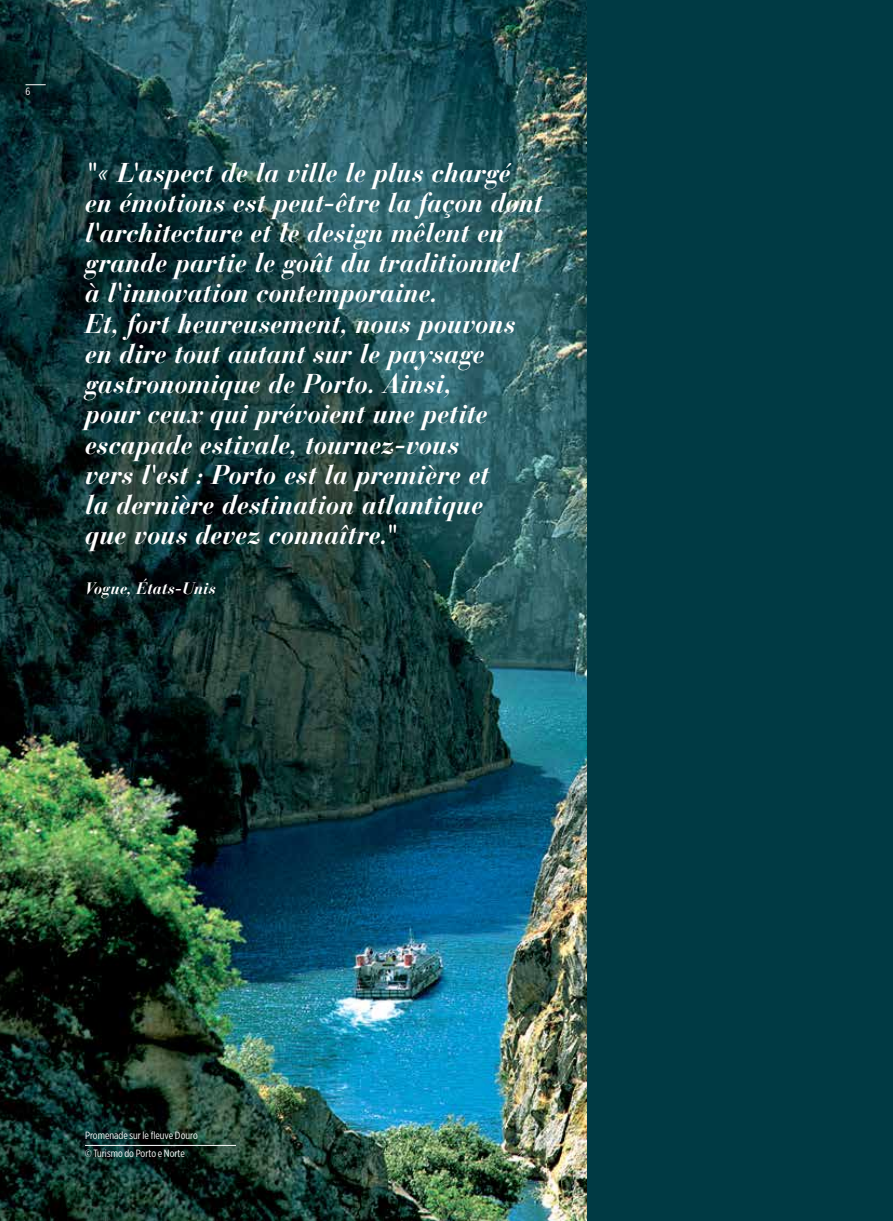
<style>
.page{position:relative;width:893px;height:1221px;background:#fff}
.page>*{position:absolute;margin:0;border:0;box-sizing:border-box;transform-origin:0 0}
.t1{font:italic 700 27px/30.2px "Bauer Bodoni Std";letter-spacing:-.005em;color:#fff}
.t2{font:italic 700 16.5px "Bauer Bodoni Std";color:#fff}
.t3{font:10.5px/18px "Gotham X Narrow";color:#fff}
</style>
<div class="page">
<img style="left:0;top:0;width:588px;height:1220px">
<hr style="left:85px;top:1144px;width:151px;height:1px;background:#fff">
<div style="left:588px;top:0;width:305px;height:1220px;background:#003a44"></div>
<svg style="left:26px;top:84px;width:20px;height:1px"></svg>
<p class="t3" style="left:26px;top:82px;width:6px">6</p>
<p class="t1" style="left:85px;top:157px;width:459px">"« L'aspect de la ville le plus chargé en émotions est peut-être la façon dont l'architecture et le design mêlent en grande partie le goût du traditionnel<br>à l'innovation contemporaine.<br>Et, fort heureusement, nous pouvons en dire tout autant sur le paysage gastronomique de Porto. Ainsi,<br>pour ceux qui prévoient une petite escapade estivale, tournez-vous<br>vers l'est : Porto est la première et<br>la dernière destination atlantique<br>que vous devez connaître."</p>
<p class="t2" style="left:85px;top:578px;width:133px">Vogue, États-Unis</p>
<p class="t3" style="left:85px;top:1126px;width:114px">Promenade sur le fleuve Douro © Turismo do Porto e Norte</p>
</div>
